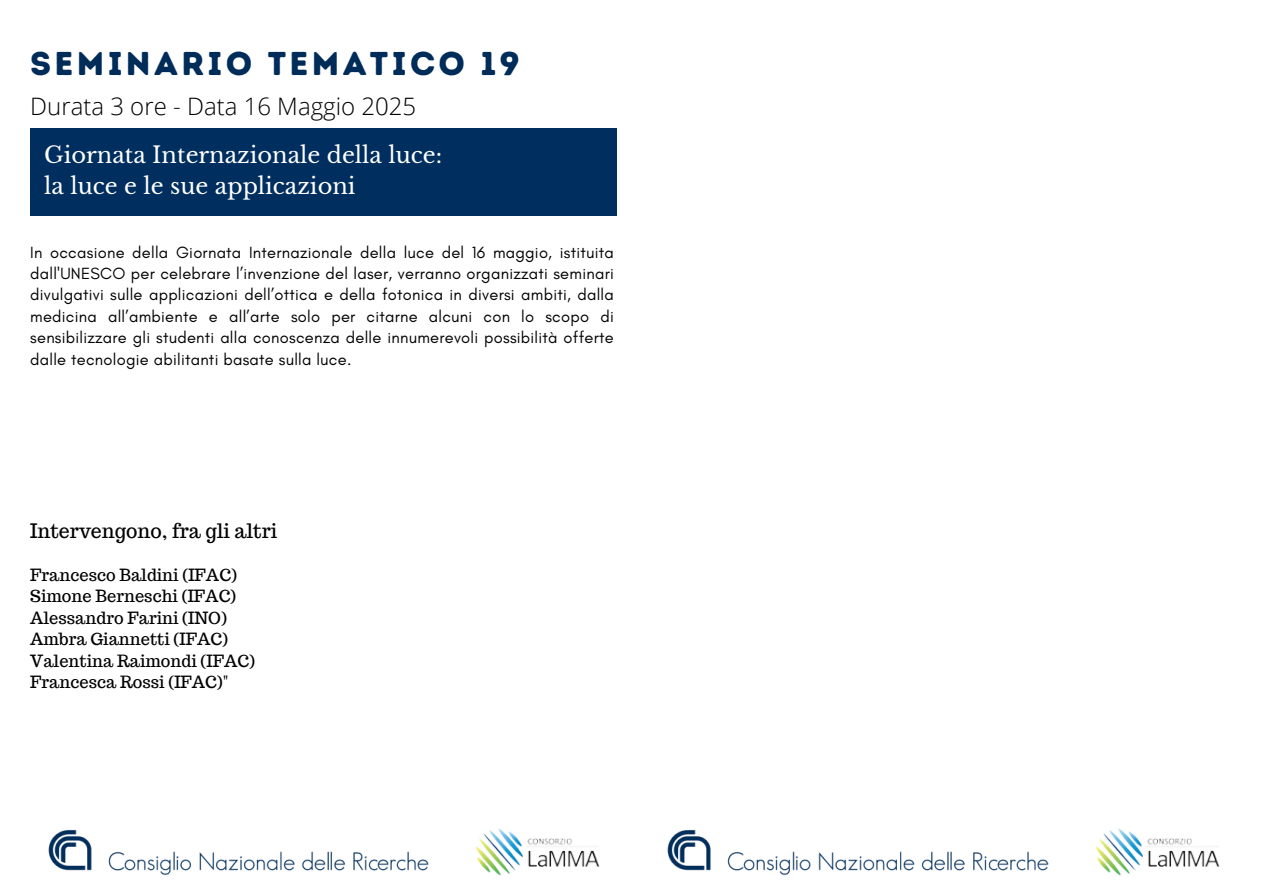
<style>
.page{position:relative;width:1263px;height:894px;background:#fff}
.page>*{position:absolute;margin:0;border:0;box-sizing:border-box;transform-origin:0 0}
.t1{font:33px "Intro Rust Base";letter-spacing:.1em;color:#002c59}
.t2{font:300 24px "Open Sans";color:#000}
.t3{font:22.5px/31.5px "Libre Baskerville";color:#fff}
.t4{font:19.5px "Trocchi";color:#000}
.t5{font:16.5px/21.3px "Glacial Indifference";letter-spacing:.015em;color:#000;text-align:justify}
.t6{font:16.5px "Trocchi";color:#000}
</style>
<div class="page">
<div style="left:30px;top:128px;width:587px;height:88px;background:#002f5f"></div>
<img style="left:48px;top:830px;width:381px;height:46px">
<img style="left:475px;top:828px;width:125px;height:48px">
<img style="left:667px;top:830px;width:382px;height:46px">
<img style="left:1095px;top:828px;width:125px;height:48px">
<h3 class="t1" style="left:30px;top:44px;width:491px">SEMINARIO TEMATICO 19</h3>
<p class="t2" style="left:30px;top:89px;width:388px">Durata 3 ore - Data 16 Maggio 2025</p>
<p class="t3" style="left:44px;top:139px;width:399px">Giornata Internazionale della luce: la luce e le sue applicazioni</p>
<p class="t5" style="left:30px;top:241px;width:585px">In occasione della Giornata Internazionale della luce del 16 maggio, istituita dall'UNESCO per celebrare l’invenzione del laser, verranno organizzati seminari divulgativi sulle applicazioni dell’ottica e della fotonica in diversi ambiti, dalla medicina all’ambiente e all’arte solo per citarne alcuni con lo scopo di sensibilizzare gli studenti alla conoscenza delle innumerevoli possibilità offerte dalle tecnologie abilitanti basate sulla luce.</p>
<p class="t4" style="left:30px;top:518px;width:248px">Intervengono, fra gli altri</p>
<p class="t6" style="left:30px;top:564px;width:208px">Francesco Baldini (IFAC)</p>
<p class="t6" style="left:30px;top:585px;width:207px">Simone Berneschi (IFAC)</p>
<p class="t6" style="left:30px;top:606px;width:198px">Alessandro Farini (INO)</p>
<p class="t6" style="left:30px;top:628px;width:199px">Ambra Giannetti (IFAC)</p>
<p class="t6" style="left:30px;top:649px;width:226px">Valentina Raimondi (IFAC)</p>
<p class="t6" style="left:30px;top:671px;width:200px">Francesca Rossi (IFAC)"</p>
</div>
